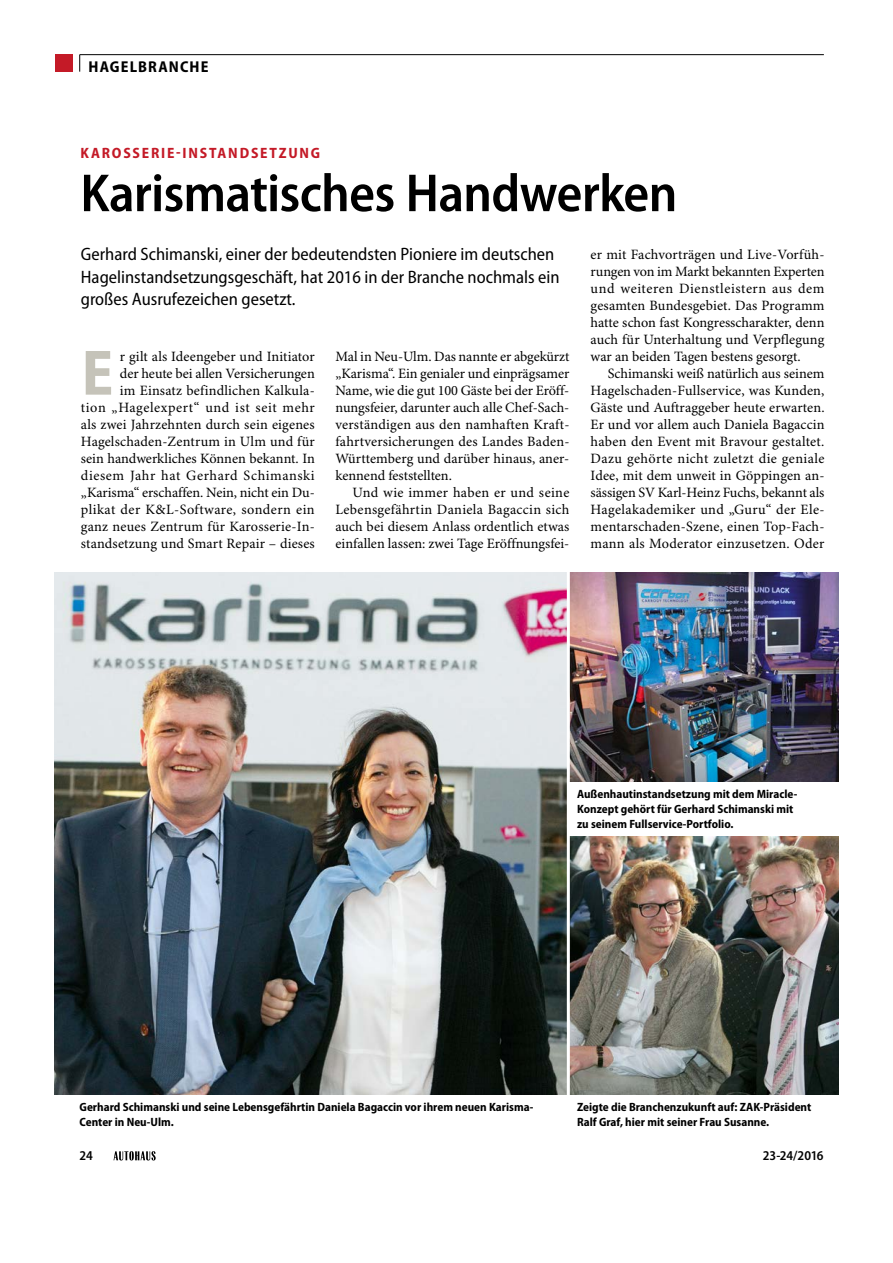
<style>
.page{position:relative;width:893px;height:1263px;background:#fff}
.page>*{position:absolute;margin:0;border:0;box-sizing:border-box;transform-origin:0 0}
.t1{font:700 semi-condensed 64.65px "Myriad Pro";color:#c5c3b9}
.t2{font:600 semi-condensed 54px "Myriad Pro";letter-spacing:-.01em;color:#000}
.t3{font:semi-condensed 18px/22.5px "Myriad Pro";color:#000}
.t4{font:700 semi-condensed 15.75px "Myriad Pro";letter-spacing:.07em;color:#000}
.t5{font:700 semi-condensed 15px "Myriad Pro";letter-spacing:.12em;color:#c41a27}
.t6{font:14.25px/17px "Minion Pro";letter-spacing:.01em;color:#000;text-align:right}
.t7{font:14.25px "Minion Pro";letter-spacing:-.01em;color:#000}
.t8{font:14.25px "Minion Pro";letter-spacing:.04em;color:#000}
.t9{font:600 semi-condensed 13.5px "Myriad Pro";letter-spacing:-.015em;color:#000}
.t10{font:700 semi-condensed 12px/15px "Myriad Pro";color:#000}
</style>
<div class="page">
<img style="left:54px;top:572px;width:513px;height:522px">
<img style="left:570px;top:836px;width:269px;height:258px">
<img style="left:570px;top:572px;width:269px;height:210px">
<svg style="left:114px;top:1151px;width:42px;height:9px"></svg>
<div style="left:56px;top:54px;width:17px;height:17px;background:#c41a27"></div>
<hr style="left:79px;top:54px;width:745px;height:1px;background:#000">
<svg style="left:79px;top:55px;width:1px;height:17px"></svg>
<p class="t4" style="left:89px;top:58px;width:121px">HAGELBRANCHE</p>
<p class="t5" style="left:81px;top:145px;width:241px">KAROSSERIE-INSTANDSETZUNG</p>
<p class="t2" style="left:80px;top:163px;width:598px">Karismatisches Handwerken</p>
<p class="t3" style="left:81px;top:243px;width:480px">Gerhard Schimanski, einer der bedeutendsten Pioniere im deutschen<br>Hagelinstandsetzungsgeschäft, hat 2016 in der Branche nochmals ein großes Ausrufezeichen gesetzt.</p>
<p class="t6" style="left:591px;top:246px;width:235px">er mit Fachvorträgen und Live-Vorfüh-</p>
<p class="t7" style="left:591px;top:262px;width:235px">rungen von im Markt bekannten Experten</p>
<p class="t8" style="left:591px;top:279px;width:235px">und weiteren Dienstleistern aus dem</p>
<p class="t6" style="left:591px;top:297px;width:235px">gesamten Bundesgebiet. Das Programm</p>
<p class="t6" style="left:591px;top:314px;width:235px">hatte schon fast Kongresscharakter, denn</p>
<p class="t6" style="left:591px;top:331px;width:235px">auch für Unterhaltung und Verpflegung</p>
<p class="t6" style="left:591px;top:348px;width:212px">war an beiden Tagen bestens gesorgt.</p>
<p class="t6" style="left:608px;top:365px;width:218px">Schimanski weiß natürlich aus seinem</p>
<p class="t6" style="left:591px;top:382px;width:235px">Hagelschaden-Fullservice, was Kunden,</p>
<p class="t6" style="left:591px;top:399px;width:235px">Gäste und Auftraggeber heute erwarten.</p>
<p class="t6" style="left:591px;top:416px;width:235px">Er und vor allem auch Daniela Bagaccin</p>
<p class="t6" style="left:591px;top:433px;width:235px">haben den Event mit Bravour gestaltet.</p>
<p class="t6" style="left:591px;top:450px;width:235px">Dazu gehörte nicht zuletzt die geniale</p>
<p class="t6" style="left:591px;top:467px;width:235px">Idee, mit dem unweit in Göppingen an-</p>
<p class="t7" style="left:591px;top:484px;width:235px">sässigen SV Karl-Heinz Fuchs, bekannt als</p>
<p class="t6" style="left:591px;top:501px;width:235px">Hagelakademiker und „Guru“ der Ele-</p>
<p class="t6" style="left:591px;top:518px;width:235px">mentarschaden-Szene, einen Top-Fach-</p>
<p class="t6" style="left:591px;top:535px;width:235px">mann als Moderator einzusetzen. Oder</p>
<p class="t6" style="left:81px;top:348px;width:235px">r gilt als Ideengeber und Initiator<br>der heute bei allen Versicherungen<br>im Einsatz befindlichen Kalkula-<br>tion „Hagelexpert“ und ist seit mehr als zwei Jahrzehnten durch sein eigenes Hagelschaden-Zentrum in Ulm und für sein handwerkliches Können bekannt. In diesem Jahr hat Gerhard Schimanski „Karisma“ erschaffen. Nein, nicht ein Du&shy;plikat der K&amp;L-Software, sondern ein ganz neues Zentrum für Karosserie-In&shy;standsetzung und Smart Repair – dieses</p>
<p class="t7" style="left:335px;top:348px;width:235px">Mal in Neu-Ulm. Das nannte er abgekürzt</p>
<p class="t1" style="left:82px;top:337px;width:33px">E</p>
<p class="t6" style="left:335px;top:365px;width:235px">„Karisma“. Ein genialer und einprägsamer</p>
<p class="t6" style="left:335px;top:382px;width:235px">Name, wie die gut 100 Gäste bei der Eröff-</p>
<p class="t6" style="left:335px;top:399px;width:235px">nungsfeier, darunter auch alle Chef-Sach-</p>
<p class="t6" style="left:335px;top:416px;width:235px">verständigen aus den namhaften Kraft-</p>
<p class="t6" style="left:335px;top:433px;width:235px">fahrtversicherungen des Landes Baden-</p>
<p class="t6" style="left:335px;top:450px;width:235px">Württemberg und darüber hinaus, aner-</p>
<p class="t6" style="left:335px;top:467px;width:118px">kennend feststellten.</p>
<p class="t6" style="left:352px;top:484px;width:218px">Und wie immer haben er und seine</p>
<p class="t6" style="left:335px;top:501px;width:235px">Lebensgefährtin Daniela Bagaccin sich</p>
<p class="t6" style="left:335px;top:518px;width:235px">auch bei diesem Anlass ordentlich etwas</p>
<p class="t6" style="left:335px;top:535px;width:235px">einfallen lassen: zwei Tage Eröffnungsfei-</p>
<p class="t10" style="left:577px;top:787px;width:222px">Außenhautinstandsetzung mit dem Miracle-<br>Konzept gehört für Gerhard Schimanski mit zu seinem Fullservice-Portfolio.</p>
<p class="t10" style="left:80px;top:1100px;width:455px">Gerhard Schimanski und seine Lebensgefährtin Daniela Bagaccin vor ihrem neuen Karisma-<br>Center in Neu-Ulm.</p>
<p class="t10" style="left:577px;top:1100px;width:236px">Zeigte die Branchenzukunft auf: ZAK-Präsident<br>Ralf Graf, hier mit seiner Frau Susanne.</p>
<p class="t9" style="left:80px;top:1148px;width:15px">24</p>
<p class="t9" style="left:763px;top:1148px;width:62px">23-24/2016</p>
</div>
